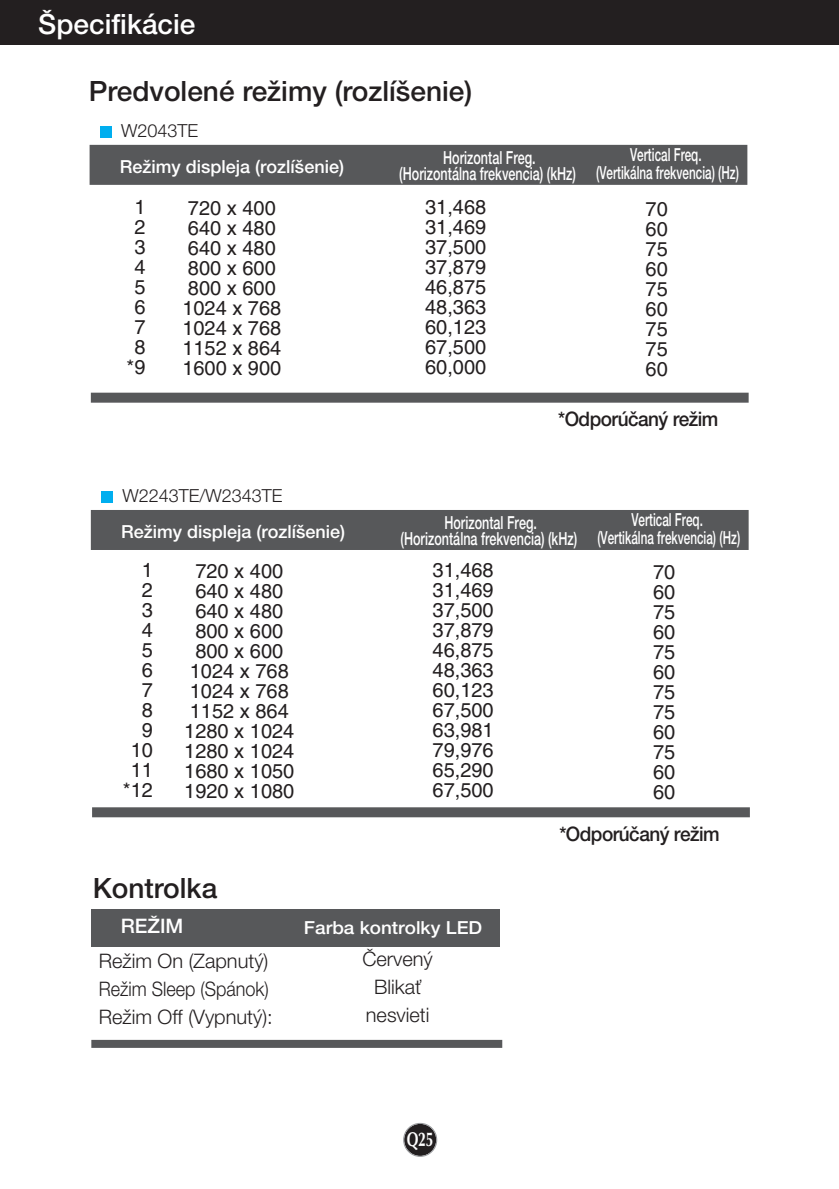
<style>
.page{position:relative;width:839px;height:1189px;background:#fff}
.page>*{position:absolute;margin:0;border:0;box-sizing:border-box;transform-origin:0 0}
.t1{font:500 28px "Helvetica Neue CE";color:#231f20}
.t2{font:500 28px "Helvetica Neue CE";color:#fff}
.t3{font:20px/20px "Helvetica";color:#231f20;text-align:justify}
.t4{font:300 20px/28px "Helvetica Neue CE";color:#231f20}
.t5{font:500 20px "Helvetica Neue CE";letter-spacing:-.03em;color:#231f20;scale:.95 1}
.t6{font:500 20px "Helvetica Neue CE";color:#fff}
.t7{font:700 20px "Optima";color:#fff;scale:.7 1}
.t8{font:500 18px/16px "Helvetica Neue CE";color:#fff;text-align:center;scale:.7 1}
.t9{font:500 18px/18px "Helvetica Neue CE";color:#fff;text-align:center;scale:.65 1}
.t10{font:500 18px "Helvetica Neue CE";color:#fff}
.t11{font:300 18px "Helvetica Neue CE";color:#231f20}
.t12{font:500 18px "Helvetica Neue CE";color:#fff;scale:1.05 1}
</style>
<div class="page">
<div style="left:404px;top:1124px;width:32px;height:32px;background:#231f20;border-radius:50%"></div>
<div style="left:403px;top:1123px;width:34px;height:34px;border:1px solid #939598;border-radius:50%"></div>
<div style="left:0;top:0;width:839px;height:45px;background:#231f20"></div>
<div style="left:90px;top:145px;width:657px;height:40px;background:#57585a"></div>
<div style="left:91px;top:393px;width:657px;height:10px;background:#57585a"></div>
<div style="left:100px;top:126px;width:12px;height:11px;background:#00aeef"></div>
<div style="left:91px;top:510px;width:657px;height:40px;background:#57585a"></div>
<div style="left:92px;top:807px;width:658px;height:10px;background:#57585a"></div>
<div style="left:102px;top:491px;width:11px;height:11px;background:#00aeef"></div>
<div style="left:91px;top:908px;width:409px;height:38px;background:#57585a"></div>
<div style="left:91px;top:1040px;width:411px;height:8px;background:#57585a"></div>
<h1 class="t2" style="left:38px;top:14px;width:159px">·pecifikácie</h1>
<h1 class="t1" style="left:89px;top:81px;width:385px">Predvolené reÏimy (rozlí‰enie)</h1>
<p class="t11" style="left:121px;top:124px;width:79px">W2043TE</p>
<p class="t10" style="left:120px;top:160px;width:226px">ReÏimy displeja (rozlí‰enie)</p>
<p class="t8" style="left:399px;top:151px;width:254px">Horizontal Freg.<br>(Horizontálna frekvencia) (kHz)</p>
<p class="t9" style="left:596px;top:147px;width:221px">Vertical Freq.<br>(Vertikálna frekvencia) (Hz)</p>
<p class="t3" style="left:127px;top:199px;width:20px;text-align:center">1<br>2<br>3<br>4<br>5<br>6<br>7<br>8 *9</p>
<p class="t3" style="left:182px;top:200px;width:100px;text-align:left">720 x 400<br>640 x 480<br>640 x 480<br>800 x 600<br>800 x 600<br>1024 x 768<br>1024 x 768<br>1152 x 864<br>1600 x 900</p>
<p class="t3" style="left:425px;top:199px;width:63px">31,468<br>31,469<br>37,500<br>37,879<br>46,875<br>48,363<br>60,123<br>67,500<br>60,000</p>
<p class="t3" style="left:645px;top:201px;width:24px">70<br>60<br>75<br>60<br>75<br>60<br>75<br>75<br>60</p>
<p class="t11" style="left:122px;top:489px;width:162px">W2243TE/W2343TE</p>
<p class="t5" style="left:558px;top:411px;width:170px">*Odporúãan˘ reÏim</p>
<p class="t10" style="left:121px;top:525px;width:226px">ReÏimy displeja (rozlí‰enie)</p>
<p class="t8" style="left:400px;top:516px;width:254px">Horizontal Freg.<br>(Horizontálna frekvencia) (kHz)</p>
<p class="t9" style="left:597px;top:512px;width:221px">Vertical Freq.<br>(Vertikálna frekvencia) (Hz)</p>
<p class="t3" style="left:123px;top:562px;width:32px;text-align:right">1<br>2<br>3<br>4<br>5<br>6<br>7<br>8<br>9<br>10<br>11 *12</p>
<p class="t3" style="left:184px;top:563px;width:112px;text-align:center">720 x 400<br>640 x 480<br>640 x 480<br>800 x 600<br>800 x 600<br>1024 x 768<br>1024 x 768<br>1152 x 864<br>1280 x 1024<br>1280 x 1024<br>1680 x 1050<br>1920 x 1080</p>
<p class="t3" style="left:432px;top:562px;width:63px">31,468<br>31,469<br>37,500<br>37,879<br>46,875<br>48,363<br>60,123<br>67,500<br>63,981<br>79,976<br>65,290<br>67,500</p>
<p class="t3" style="left:653px;top:564px;width:24px">70<br>60<br>75<br>60<br>75<br>60<br>75<br>75<br>60<br>75<br>60<br>60</p>
<h1 class="t1" style="left:93px;top:878px;width:126px">Kontrolka</h1>
<p class="t6" style="left:121px;top:918px;width:64px">REÎIM</p>
<p class="t12" style="left:304px;top:921px;width:171px">Farba kontrolky LED</p>
<p class="t4" style="left:99px;top:948px;width:176px">ReÏim On (Zapnut˘)<br>ReÏim Sleep (Spánok)<br>ReÏim Off (Vypnut˘):</p>
<p class="t4" style="left:362px;top:947px;width:72px;text-align:center">âerven˘<br>BlikaÈ nesvieti</p>
<p class="t7" style="left:407px;top:1131px;width:39px">Q25</p>
<p class="t5" style="left:559px;top:826px;width:170px">*Odporúãan˘ reÏim</p>
</div>
